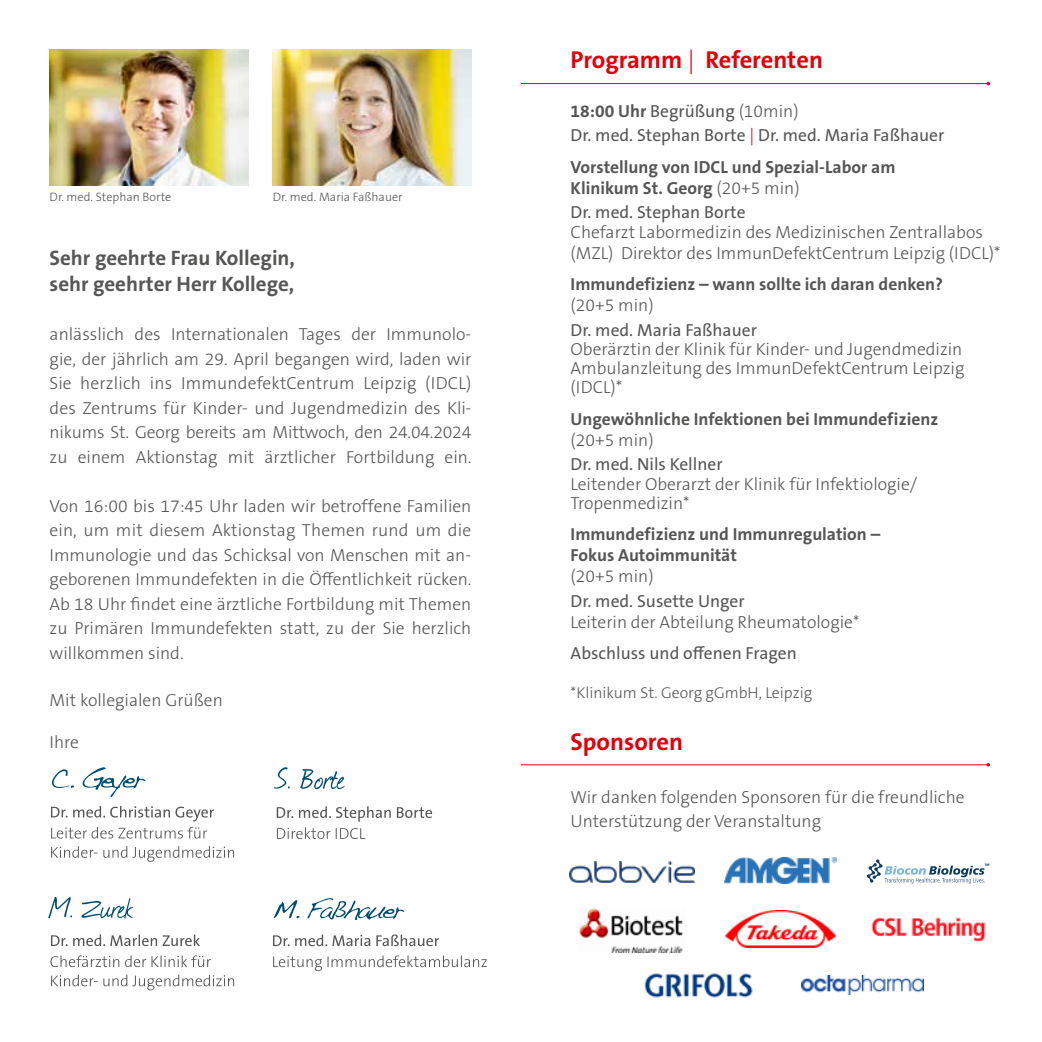
<style>
.page{position:relative;width:1042px;height:1042px;background:#fff}
.page>*{position:absolute;margin:0;border:0;box-sizing:border-box;transform-origin:0 0}
.t1{font:700 24.5px "The Sans B W7";color:#e3000b}
.t2{font:700 21px/26.2px "The Sans B W7";color:#565655}
.t3{font:300 17.5px/24.5px "The Sans B W3";color:#565655;text-align:justify}
.t4{font:700 17.5px/21px "The Sans B W7";color:#565655}
.t5{font:17.5px/24.5px "The Sans B W5 Plain";color:#565655}
.t6{font:300 15.75px "The Sans B W3";color:#565655}
.t7{font:300 12.25px "The Sans B W3";color:#565655}
.s1{font-family:"The Sans B W3";font-weight:300}
.s2{font-family:"The Sans B W7";font-weight:700}
.s3{font-family:"The Sans B W3";font-weight:300;color:#e3000b}
</style>
<div class="page">
<img style="left:50px;top:50px;width:198px;height:135px">
<img style="left:273px;top:50px;width:198px;height:135px">
<svg style="left:51px;top:846px;width:183px;height:16px"></svg>
<svg style="left:51px;top:827px;width:156px;height:11px"></svg>
<svg style="left:51px;top:806px;width:163px;height:15px"></svg>
<svg style="left:52px;top:767px;width:93px;height:30px"></svg>
<svg style="left:51px;top:974px;width:183px;height:16px"></svg>
<svg style="left:50px;top:955px;width:161px;height:12px"></svg>
<svg style="left:51px;top:934px;width:149px;height:12px"></svg>
<svg style="left:48px;top:897px;width:85px;height:21px"></svg>
<svg style="left:277px;top:806px;width:155px;height:33px"></svg>
<svg style="left:274px;top:767px;width:71px;height:22px"></svg>
<svg style="left:273px;top:955px;width:214px;height:16px"></svg>
<svg style="left:273px;top:934px;width:166px;height:12px"></svg>
<svg style="left:274px;top:898px;width:130px;height:22px"></svg>
<hr style="left:521px;top:83px;width:467px;height:1px;background:#e3000b">
<hr style="left:521px;top:764px;width:467px;height:1px;background:#e3000b">
<img style="left:569px;top:861px;width:126px;height:21px">
<img style="left:724px;top:857px;width:112px;height:26px">
<svg style="left:866px;top:859px;width:123px;height:25px"></svg>
<img style="left:579px;top:908px;width:104px;height:44px">
<img style="left:725px;top:910px;width:110px;height:37px">
<img style="left:871px;top:917px;width:115px;height:25px">
<img style="left:802px;top:975px;width:121px;height:19px">
<img style="left:644px;top:973px;width:109px;height:25px">
<p class="t7" style="left:50px;top:189px;width:123px">Dr. med. Stephan Borte</p>
<p class="t7" style="left:273px;top:189px;width:131px">Dr. med. Maria Faßhauer</p>
<p class="t2" style="left:50px;top:245px;width:247px">Sehr geehrte Frau Kollegin, sehr geehrter Herr Kollege,</p>
<p class="t3" style="left:50px;top:322px;width:423px">anlässlich des Internationalen Tages der Immunolo&shy;gie, der jährlich am 29. April begangen wird, laden wir Sie herzlich ins ImmundefektCentrum Leipzig (IDCL) des Zentrums für Kinder- und Jugendmedizin des Kli&shy;nikums St. Georg bereits am Mittwoch, den 24.04.2024 zu einem Aktionstag mit ärztlicher Fortbildung ein.</p>
<p class="t3" style="left:50px;top:494px;width:423px">Von 16:00 bis 17:45 Uhr laden wir betroffene Familien ein, um mit diesem Aktionstag Themen rund um die Immunologie und das Schicksal von Menschen mit an&shy;geborenen Immundefekten in die Öffentlichkeit rücken.<br>Ab 18 Uhr findet eine ärztliche Fortbildung mit Themen zu Primären Immundefekten statt, zu der Sie herzlich willkommen sind.</p>
<p class="t3" style="left:50px;top:688px;width:175px">Mit kollegialen Grüßen</p>
<p class="t3" style="left:50px;top:730px;width:31px">Ihre</p>
<h1 class="t1" style="left:570px;top:44px;width:254px">Programm <span class="s1">|</span> Referenten</h1>
<p class="t5" style="left:570px;top:99px;width:375px"><span class="s2">18:00 Uhr</span> Begrüßung <span class="s1">(10min)<br></span>Dr. med. Stephan Borte <span class="s3">|</span> Dr. med. Maria Faßhauer</p>
<p class="t4" style="left:570px;top:156px;width:326px">Vorstellung von IDCL und Spezial-Labor am<br>Klinikum St. Georg <span class="s1">(20+5 min)</span></p>
<p class="t5" style="left:570px;top:200px;width:176px">Dr. med. Stephan Borte</p>
<p class="t3" style="left:570px;top:221px;width:431px;line-height:21px">Chefarzt Labormedizin des Medizinischen Zentrallabos (MZL) Direktor des ImmunDefektCentrum Leipzig (IDCL)*</p>
<p class="t4" style="left:570px;top:274px;width:374px">Immundefizienz – wann sollte ich daran denken?</p>
<p class="t3" style="left:570px;top:293px;width:84px">(20+5 min)</p>
<p class="t5" style="left:570px;top:317px;width:188px">Dr. med. Maria Faßhauer</p>
<p class="t3" style="left:570px;top:339px;width:395px;line-height:19.2px">Oberärztin der Klinik für Kinder- und Jugendmedizin Ambulanzleitung des ImmunDefektCentrum Leipzig (IDCL)*</p>
<p class="t4" style="left:570px;top:408px;width:369px">Ungewöhnliche Infektionen bei Immundefizienz</p>
<p class="t3" style="left:570px;top:428px;width:84px">(20+5 min)</p>
<p class="t5" style="left:570px;top:452px;width:153px">Dr. med. Nils Kellner</p>
<p class="t3" style="left:570px;top:474px;width:348px;line-height:19.2px">Leitender Oberarzt der Klinik für Infektiologie/<br>Tropenmedizin*</p>
<p class="t4" style="left:570px;top:524px;width:311px">Immundefizienz und Immunregulation –<br>Fokus Autoimmunität</p>
<p class="t3" style="left:570px;top:564px;width:84px">(20+5 min)</p>
<p class="t5" style="left:570px;top:589px;width:176px">Dr. med. Susette Unger</p>
<p class="t3" style="left:570px;top:610px;width:290px">Leiterin der Abteilung Rheumatologie*</p>
<p class="t5" style="left:570px;top:641px;width:228px">Abschluss und offenen Fragen</p>
<p class="t6" style="left:570px;top:682px;width:243px">*Klinikum St. Georg gGmbH, Leipzig</p>
<h1 class="t1" style="left:570px;top:726px;width:114px">Sponsoren</h1>
<p class="t3" style="left:570px;top:784px;width:395px">Wir danken folgenden Sponsoren für die freundliche<br>Unterstützung der Veranstaltung</p>
</div>
